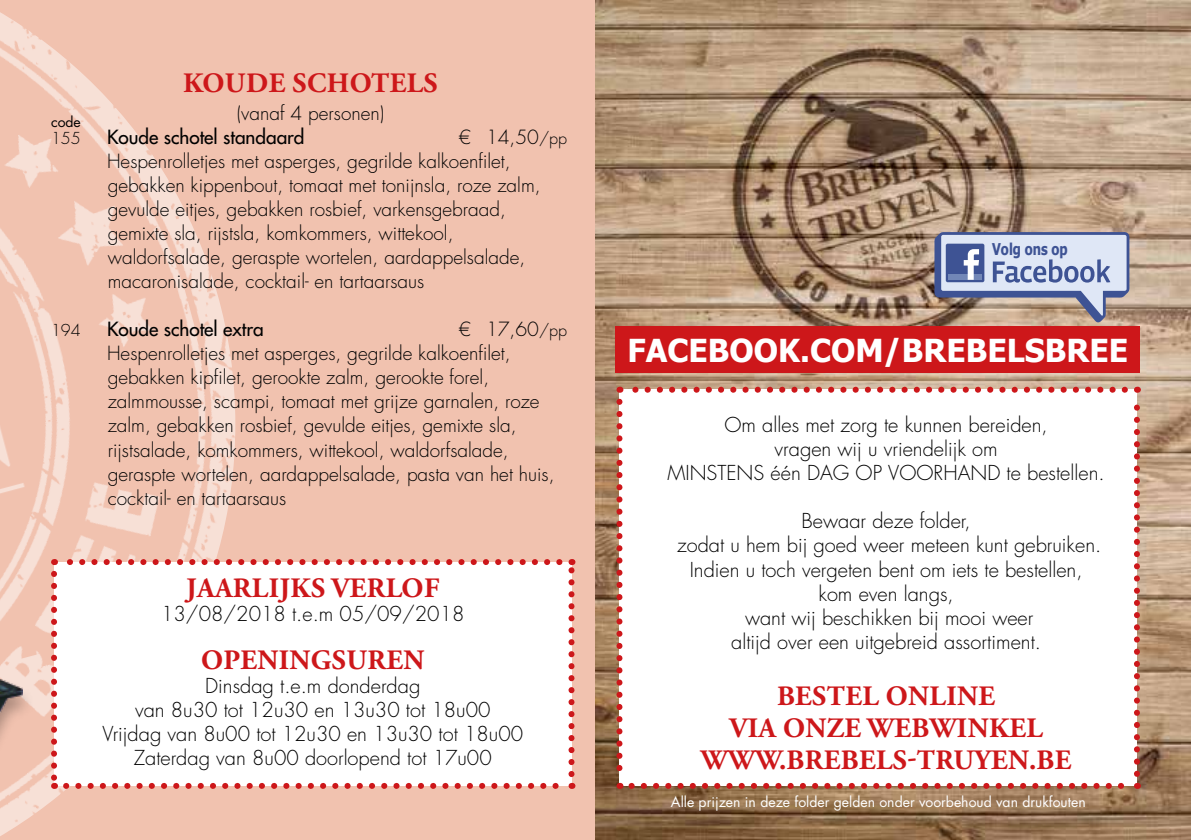
<style>
.page{position:relative;width:1191px;height:840px;background:#fff}
.page>*{position:absolute;margin:0;border:0;box-sizing:border-box;transform-origin:0 0}
.t1{font:700 31.6px "Tahoma";color:#fff}
.t2{font:700 28px/32px "Adobe Garamond Pro";letter-spacing:.015em;color:#cd171a;text-align:center}
.t3{font:300 20px/24px "Futura LT";color:#000;text-align:center}
.t4{font:300 19px/24px "Futura LT";color:#000}
.t5{font:19px "Futura LT";color:#000}
.t6{font:700 16.2px "Tahoma";color:#3e5394;scale:.8 1}
.t7{font:300 16px "Futura LT";color:#000}
.t8{font:14px "Futura LT";color:#fff}
.t9{font:14px "Futura LT";color:#000}
.s1{font-size:16px}
</style>
<div class="page">
<div style="left:0;top:0;width:1174px;height:839px;background:#f1c2af"></div>
<img style="left:0;top:12px;width:235px;height:801px">
<img style="left:595px;top:0;width:596px;height:839px">
<div style="left:54px;top:561px;width:517px;height:224px;background:#fff"></div>
<svg style="left:66px;top:782px;width:499px;height:6px"></svg>
<svg style="left:51px;top:573px;width:6px;height:215px"></svg>
<svg style="left:568px;top:559px;width:6px;height:214px"></svg>
<svg style="left:54px;top:558px;width:505px;height:6px"></svg>
<div style="left:619px;top:389px;width:518px;height:396px;background:#fff"></div>
<svg style="left:631px;top:782px;width:500px;height:6px"></svg>
<svg style="left:616px;top:401px;width:6px;height:387px"></svg>
<svg style="left:1134px;top:386px;width:6px;height:387px"></svg>
<svg style="left:619px;top:386px;width:505px;height:6px"></svg>
<div style="left:616px;top:326px;width:524px;height:46px;background:#cd171a"></div>
<svg style="left:934px;top:232px;width:195px;height:91px;background:#aaacbe"></svg>
<div style="left:0;top:555px;width:35px;height:284px;background:#000;opacity:.3"></div>
<img style="left:0;top:556px;width:23px;height:283px">
<h2 class="t2" style="left:183px;top:68px;width:256px">KOUDE SCHOTELS</h2>
<p class="t4" style="left:237px;top:102px;width:149px">(vanaf 4 personen)</p>
<p class="t9" style="left:51px;top:113px;width:31px">code</p>
<p class="t7" style="left:51px;top:128px;width:31px">155</p>
<p class="t5" style="left:107px;top:125px;width:199px">Koude schotel standaard</p>
<p class="t4" style="left:107px;top:126px;width:462px;text-indent:352px">€ 14,50<span class="s1">/pp </span>Hespenrolletjes met asperges, gegrilde kalkoenfilet, gebakken kippenbout, tomaat met tonijnsla, roze zalm, gevulde eitjes, gebakken rosbief, varkensgebraad, gemixte sla, rijstsla, komkommers, wittekool, waldorfsalade, geraspte wortelen, aardappelsalade, macaronisalade, cocktail- en tartaarsaus</p>
<p class="t7" style="left:51px;top:320px;width:31px">194</p>
<p class="t5" style="left:107px;top:317px;width:158px">Koude schotel extra</p>
<p class="t4" style="left:107px;top:318px;width:462px;text-indent:352px">€ 17,60<span class="s1">/pp </span>Hespenrolletjes met asperges, gegrilde kalkoenfilet, gebakken kipfilet, gerookte zalm, gerookte forel, zalmmousse, scampi, tomaat met grijze garnalen, roze zalm, gebakken rosbief, gevulde eitjes, gemixte sla, rijstsalade, komkommers, wittekool, waldorfsalade, geraspte wortelen, aardappelsalade, pasta van het huis, cocktail- en tartaarsaus</p>
<h2 class="t2" style="left:186px;top:572px;width:255px">JAARLIJKS VERLOF</h2>
<p class="t3" style="left:161px;top:602px;width:305px">13/08/2018 t.e.m 05/09/2018</p>
<h2 class="t2" style="left:201px;top:644px;width:225px">OPENINGSUREN</h2>
<p class="t3" style="left:102px;top:674px;width:422px">Dinsdag t.e.m donderdag<br>van 8u30 tot 12u30 en 13u30 tot 18u00<br>Vrijdag van 8u00 tot 12u30 en 13u30 tot 18u00<br>Zaterdag van 8u00 doorlopend tot 17u00</p>
<p class="t6" style="left:992px;top:238px;width:96px">Volg ons op</p>
<h1 class="t1" style="left:627px;top:328px;width:502px">FACEBOOK.COM/BREBELSBREE</h1>
<p class="t3" style="left:667px;top:413px;width:438px">Om alles met zorg te kunnen bereiden,<br>vragen wij u vriendelijk om<br>MINSTENS één DAG OP VOORHAND te bestellen.</p>
<p class="t3" style="left:677px;top:509px;width:426px">Bewaar deze folder,<br>zodat u hem bij goed weer meteen kunt gebruiken.<br>Indien u toch vergeten bent om iets te bestellen, kom even langs,<br>want wij beschikken bij mooi weer<br>altijd over een uitgebreid assortiment.</p>
<h2 class="t2" style="left:701px;top:680px;width:372px">BESTEL ONLINE<br>VIA ONZE WEBWINKEL<br>WWW.BREBELS-TRUYEN.BE</h2>
<p class="t8" style="left:671px;top:792px;width:416px">Alle prijzen in deze folder gelden onder voorbehoud van drukfouten</p>
</div>
